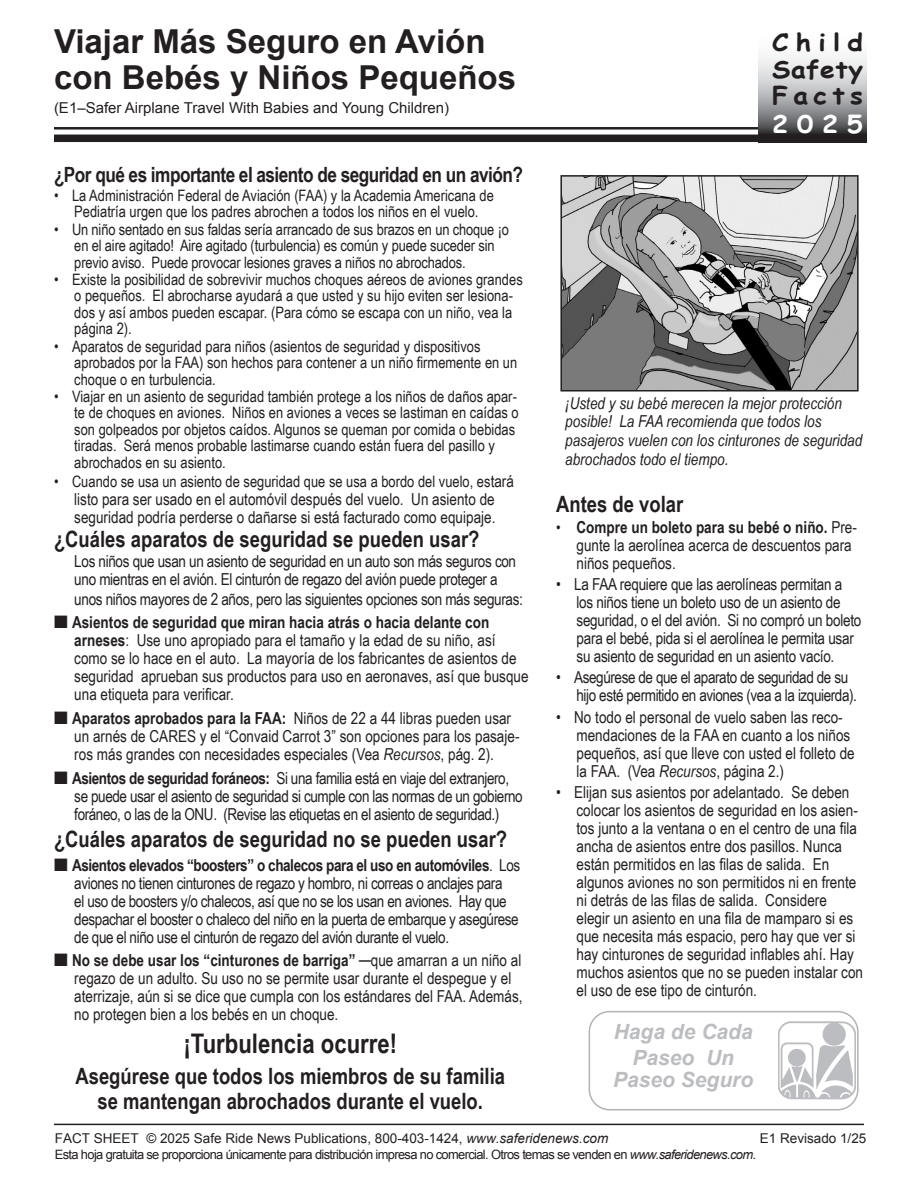
<style>
.page{position:relative;width:918px;height:1188px;background:#fff}
.page>*{position:absolute;margin:0;border:0;box-sizing:border-box;transform-origin:0 0}
.t1{font:700 33px/36px "Arial";color:#231f20}
.t2{font:700 27px "Arial Narrow";color:#231f20}
.t3{font:700 24px/26.2px "Comic Sans MS";letter-spacing:.2em;color:#231f20;text-align:justify;scale:1.1 1}
.t4{font:700 24px "Comic Sans MS";color:#fff;scale:1.1 1}
.t5{font:700 22.5px/25.5px "Arial Narrow";color:#231f20;text-align:center}
.t6{font:700 21px "Arial Narrow";letter-spacing:-.025em;color:#231f20}
.t7{font:italic 700 21px/25.7px "Arial";color:#bcbdc0;text-align:center}
.t8{font:16.5px/18px "Arial Narrow";color:#231f20}
.t9{font:16.5px/18px "Arial Narrow";letter-spacing:-.025em;color:#231f20}
.t10{font:16.5px/18px "Arial Narrow";letter-spacing:-.02em;color:#231f20}
.t11{font:italic 16.5px/18.8px "Arial Narrow";color:#231f20}
.t12{font:15.75px/16.5px "Arial Narrow";color:#231f20}
.t13{font:15px "Arial";color:#231f20}
.t14{font:13.5px "Arial";color:#231f20}
.t15{font:12.9px "Arial";letter-spacing:-.05em;color:#231f20}
.s1{font-size:16.5px}
.s2{font-weight:700}
.s3{font-style:italic}
.s4{font-size:15.75px}
</style>
<div class="page">
<hr style="left:54px;top:1124px;width:810px;height:1px;background:#231f20">
<img style="left:563px;top:178px;width:293px;height:211px">
<div style="left:560px;top:175px;width:299px;height:217px;border:2px solid #231f20"></div>
<svg style="left:759px;top:56px;width:108px;height:86px;background:#9e9fa1"></svg>
<hr style="left:54px;top:127px;width:704px;height:3px;background:#231f20">
<div style="left:54px;top:135px;width:704px;height:7px;background:#231f20"></div>
<div style="left:589px;top:1011px;width:270px;height:99px;border:2px solid #b2b3b7;border-radius:20px"></div>
<img style="left:778px;top:1018px;width:78px;height:88px">
<h1 class="t1" style="left:54px;top:24px;width:464px">Viajar Más Seguro en Avión con Bebés y Niños Pequeños</h1>
<p class="t13" style="left:54px;top:98px;width:397px">(E1–Safer Airplane Travel With Babies and Young Children)</p>
<p class="t6" style="left:54px;top:159px;width:470px">¿Por qué es importante el asiento de seguridad en un avión?</p>
<p class="t12" style="left:54px;top:187px;width:441px;text-align:center">• La Administración Federal de Aviación (FAA) y la Academia Americana de<br>Pediatría urgen que los padres abrochen a todos los niños en el vuelo.</p>
<p class="t12" style="left:74px;top:220px;width:436px;text-indent:-20px">• Un niño sentado en sus faldas sería arrancado de sus brazos en un choque ¡o en el aire agitado! Aire agitado (turbulencia) es común y puede suceder sin previo aviso. Puede provocar lesiones graves a niños no abrochados.</p>
<p class="t12" style="left:74px;top:271px;width:450px;text-indent:-20px">• Existe la posibilidad de sobrevivir muchos choques aéreos de aviones grandes o pequeños. El abrocharse ayudará a que usted y su hijo eviten ser lesiona&shy;dos y así ambos pueden escapar. (Para cómo se escapa con un niño, vea la página 2).</p>
<p class="t12" style="left:74px;top:337px;width:444px;text-indent:-20px">• Aparatos de seguridad para niños (asientos de seguridad y dispositivos aprobados por la FAA) son hechos para contener a un niño firmemente en un choque o en turbulencia.</p>
<p class="t12" style="left:74px;top:388px;width:446px;text-indent:-20px">• Viajar en un asiento de seguridad también protege a los niños de daños apar&shy;te de choques en aviones. Niños en aviones a veces se lastiman en caídas o son golpeados por objetos caídos. Algunos se queman por comida o bebidas tiradas. Será menos probable lastimarse cuando están fuera del pasillo y abrochados en su asiento.</p>
<p class="t12" style="left:54px;top:472px;width:461px">• Cuando se usa un asiento de seguridad que se usa a bordo del vuelo, es<span class="s1">tará</span></p>
<p class="t8" style="left:74px;top:489px;width:423px">listo para ser usado en el automóvil después del vuelo. Un asiento de seguridad podría perderse o dañarse si está facturado como equipaje.</p>
<h3 class="t5" style="left:54px;top:525px;width:427px">¿Cuáles aparatos de seguridad se pueden usar?</h3>
<p class="t10" style="left:74px;top:551px;width:443px">Los niños que usan un asiento de seguridad en un auto son más seguros con uno mientras en el avión. El cinturón de regazo del avión puede proteger a</p>
<p class="t10" style="left:74px;top:589px;width:450px">unos niños mayores de 2 años, pero las siguientes opciones son más seguras:</p>
<p class="t8" style="left:74px;top:613px;width:456px;text-indent:-20px">■ <span class="s2">Asientos de seguridad que miran hacia atrás o hacia delante con arneses</span>: Use uno apropiado para el tamaño y la edad de su niño, así como se lo hace en el auto. La mayoría de los fabricantes de asientos de seguridad aprueban sus productos para uso en aeronaves, así que busque una etiqueta para verificar.</p>
<p class="t8" style="left:74px;top:709px;width:447px;text-indent:-20px">■ <span class="s2">Aparatos aprobados para la FAA:</span> Niños de 22 a 44 libras pueden usar un arnés de CARES y el “Convaid Carrot 3” son opciones para los pasaje&shy;ros más grandes con necesidades especiales (Vea <span class="s3">Recursos</span>, pág. 2).</p>
<p class="t9" style="left:74px;top:768px;width:450px;text-indent:-20px">■ <span class="s2">Asientos de seguridad foráneos:</span> Si una familia está en viaje del extranjero, se puede usar el asiento de seguridad si cumple con las normas de un gobierno foráneo, o las de la ONU. (Revise las etiquetas en el asiento de seguridad.)</p>
<h3 class="t5" style="left:54px;top:825px;width:455px">¿Cuáles aparatos de seguridad no se pueden usar?</h3>
<p class="t9" style="left:74px;top:855px;width:447px;text-indent:-20px">■ <span class="s2">Asientos elevados “boosters” o chalecos para el uso en automóviles</span>. Los aviones no tienen cinturones de regazo y hombro, ni correas o anclajes para<br>el uso de boosters y/o chalecos, así que no se los usan en aviones. Hay que despachar el booster o chaleco del niño en la puerta de embarque y asegúrese de que el niño use el cinturón de regazo del avión durante el vuelo.</p>
<p class="t8" style="left:74px;top:951px;width:450px;text-indent:-20px">■ <span class="s2">No se debe usar los “cinturones de barriga”</span> ─que amarran a un niño al regazo de un adulto. Su uso no se permite usar durante el despegue y el aterrizaje, aún si se dice que cumpla con los estándares del FAA. Además, no protegen bien a los bebés en un choque.</p>
<h2 class="t2" style="left:183px;top:1023px;width:215px">¡Turbulencia ocurre!</h2>
<h3 class="t5" style="left:75px;top:1062px;width:431px">Asegúrese que todos los miembros de su familia se mantengan abrochados durante el vuelo.</h3>
<h3 class="t3" style="left:772px;top:29px;width:84px">Child Safety Facts</h3>
<h3 class="t4" style="left:772px;top:107px;width:84px">2025</h3>
<p class="t11" style="left:565px;top:393px;width:299px">¡Usted y su bebé merecen la mejor protección posible! La FAA recomienda que todos los pasajeros vuelen con los cinturones de seguridad abrochados todo el tiempo.</p>
<h3 class="t5" style="left:556px;top:490px;width:129px">Antes de volar</h3>
<p class="t8" style="left:577px;top:518px;width:282px;text-indent:-20px"><span class="s4">•</span> <span class="s2">Compre un boleto para su bebé o niño.</span> Pre&shy;gunte la aerolínea acerca de descuentos para niños pequeños.</p>
<p class="t8" style="left:577px;top:575px;width:286px;text-indent:-20px">• La FAA requiere que las aerolíneas permitan a los niños tiene un boleto uso de un asiento de seguridad, o el del avión. Si no compró un boleto para el bebé, pida si el aerolínea le permita usar su asiento de seguridad en un asiento vacío.</p>
<p class="t9" style="left:577px;top:668px;width:282px;text-indent:-20px">• Asegúrese de que el aparato de seguridad de su hijo esté permitido en aviones (vea a la izquierda).</p>
<p class="t8" style="left:577px;top:707px;width:280px;text-indent:-20px">• No todo el personal de vuelo saben las reco&shy;mendaciones de la FAA en cuanto a los niños pequeños, así que lleve con usted el folleto de la FAA. (Vea <span class="s3">Recursos</span>, página 2.)</p>
<p class="t8" style="left:577px;top:783px;width:288px;text-indent:-20px">• Elijan sus asientos por adelantado. Se deben colocar los asientos de seguridad en los asien&shy;tos junto a la ventana o en el centro de una fila ancha de asientos entre dos pasillos. Nunca están permitidos en las filas de salida. En algunos aviones no son permitidos ni en frente ni detrás de las filas de salida. Considere elegir un asiento en una fila de mamparo si es que necesita más espacio, pero hay que ver si hay cinturones de seguridad inflables ahí. Hay muchos asientos que no se pueden instalar con el uso de ese tipo de cinturón.</p>
<p class="t7" style="left:614px;top:1020px;width:140px">Haga de Cada<br>Paseo Un</p>
<p class="t7" style="left:613px;top:1068px;width:142px">Paseo Seguro</p>
<p class="t14" style="left:55px;top:1130px;width:555px">FACT SHEET © 2025 Safe Ride News Publications, 800-403-1424, <span class="s3">www.saferidenews.com</span></p>
<p class="t14" style="left:760px;top:1130px;width:108px">E1 Revisado 1/25</p>
<p class="t15" style="left:55px;top:1146px;width:703px">Esta hoja gratuita se proporciona únicamente para distribución impresa no comercial. Otros temas se venden en <span class="s3">www.saferidenews.com</span>.</p>
</div>
